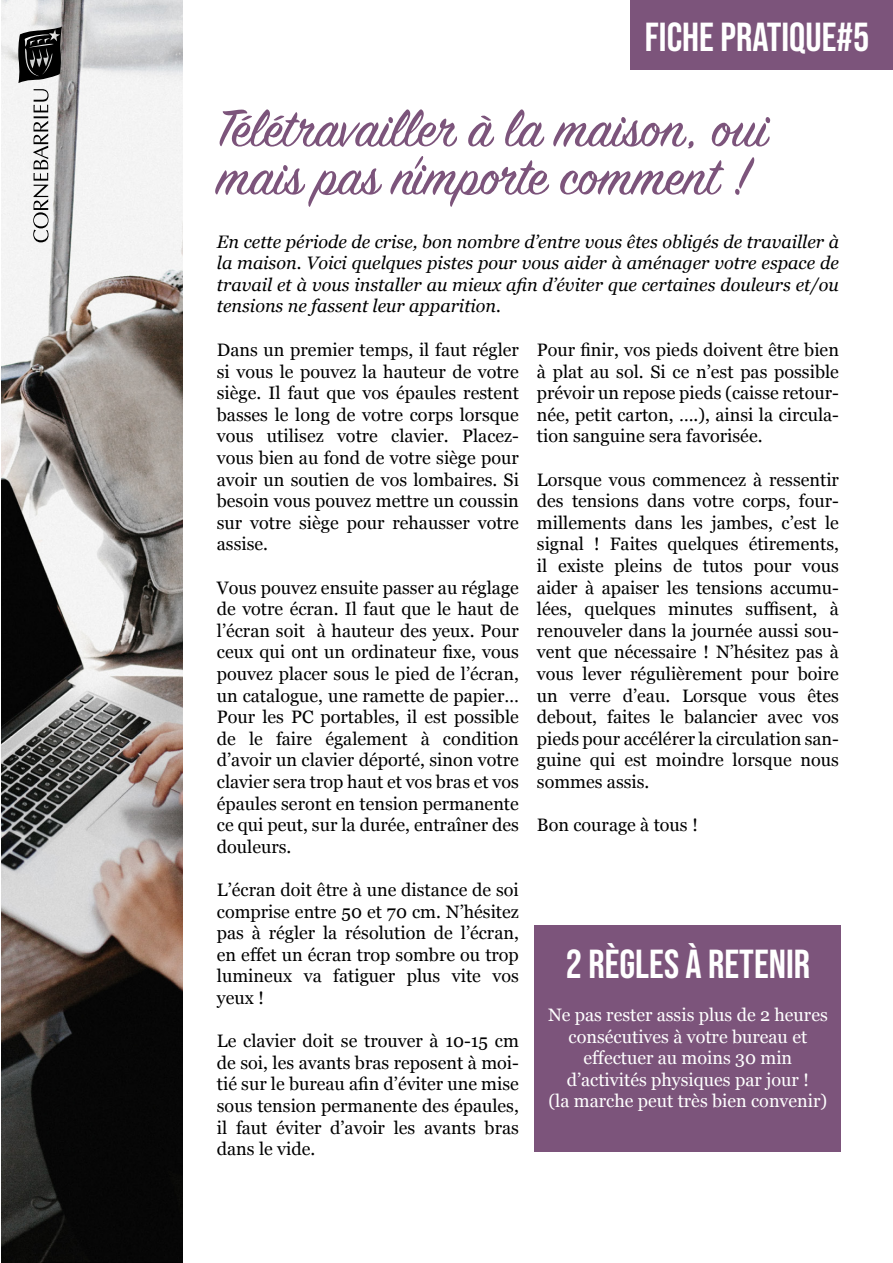
<style>
.page{position:relative;width:893px;height:1263px;background:#fff}
.page>*{position:absolute;margin:0;border:0;box-sizing:border-box;transform-origin:0 0}
.t1{font:58.5px/48px "Sign Painter House Script";color:#7c547b}
.t2{font:40.5px "Bebas Neue";color:#fff}
.t3{font:18px/21.6px "Georgia";color:#000;text-align:justify}
.t4{font:italic 18px/21.6px "Georgia";color:#000;text-align:justify}
.t5{font:18px/21.6px "Georgia";color:#fff;text-align:center}
</style>
<div class="page">
<div style="left:630px;top:0;width:263px;height:69px;background:#7c547b"></div>
<img style="left:1px;top:0;width:182px;height:1263px">
<svg style="left:33px;top:89px;width:16px;height:153px"></svg>
<svg style="left:18px;top:26px;width:44px;height:57px;background:#434343"></svg>
<div style="left:535px;top:925px;width:306px;height:226px;background:#7c547b"></div>
<h2 class="t2" style="left:645px;top:14px;width:226px">FICHE PRATIQUE#5</h2>
<h1 class="t1" style="left:217px;top:109px;width:553px">Télétravailler à la maison, oui mais pas n’importe comment !</h1>
<p class="t4" style="left:217px;top:230px;width:624px">En cette période de crise, bon nombre d’entre vous êtes obligés de travailler à la maison. Voici quelques pistes pour vous aider à aménager votre espace de travail et à vous installer au mieux afin d’éviter que certaines douleurs et/ou tensions ne fassent leur apparition.</p>
<p class="t3" style="left:217px;top:338px;width:304px">Dans un premier temps, il faut régler si vous le pouvez la hauteur de votre siège. Il faut que vos épaules restent basses le long de votre corps lorsque vous utilisez votre clavier. Placez&shy;vous bien au fond de votre siège pour avoir un soutien de vos lombaires. Si besoin vous pouvez mettre un coussin sur votre siège pour rehausser votre assise.</p>
<p class="t3" style="left:217px;top:576px;width:304px">Vous pouvez ensuite passer au réglage de votre écran. Il faut que le haut de l’écran soit à hauteur des yeux. Pour ceux qui ont un ordinateur fixe, vous pouvez placer sous le pied de l’écran, un catalogue, une ramette de papier… Pour les PC portables, il est possible de le faire également à condition d’avoir un clavier déporté, sinon votre clavier sera trop haut et vos bras et vos épaules seront en tension permanente ce qui peut, sur la durée, entraîner des douleurs.</p>
<p class="t3" style="left:217px;top:878px;width:304px">L’écran doit être à une distance de soi comprise entre 50 et 70 cm. N’hésitez pas à régler la résolution de l’écran, en effet un écran trop sombre ou trop lumineux va fatiguer plus vite vos yeux !</p>
<p class="t3" style="left:217px;top:1029px;width:304px">Le clavier doit se trouver à 10-15 cm de soi, les avants bras reposent à moi&shy;tié sur le bureau afin d’éviter une mise sous tension permanente des épaules, il faut éviter d’avoir les avants bras dans le vide.</p>
<p class="t3" style="left:537px;top:338px;width:304px">Pour finir, vos pieds doivent être bien à plat au sol. Si ce n’est pas possible prévoir un repose pieds (caisse retour&shy;née, petit carton, ….), ainsi la circula&shy;tion sanguine sera favorisée.</p>
<p class="t3" style="left:537px;top:468px;width:304px">Lorsque vous commencez à ressentir des tensions dans votre corps, four&shy;millements dans les jambes, c’est le signal ! Faites quelques étirements, il existe pleins de tutos pour vous aider à apaiser les tensions accumu&shy;lées, quelques minutes suffisent, à renouveler dans la journée aussi sou&shy;vent que nécessaire ! N’hésitez pas à vous lever régulièrement pour boire un verre d’eau. Lorsque vous êtes debout, faites le balancier avec vos pieds pour accélérer la circulation san&shy;guine qui est moindre lorsque nous sommes assis.</p>
<p class="t3" style="left:537px;top:813px;width:163px">Bon courage à tous !</p>
<h2 class="t2" style="left:566px;top:941px;width:246px">2 RÈGLES À RETENIR</h2>
<p class="t5" style="left:548px;top:1003px;width:281px">Ne pas rester assis plus de 2 heures consécutives à votre bureau et effectuer au moins 30 min d’activités physiques par jour !<br>(la marche peut très bien convenir)</p>
</div>
